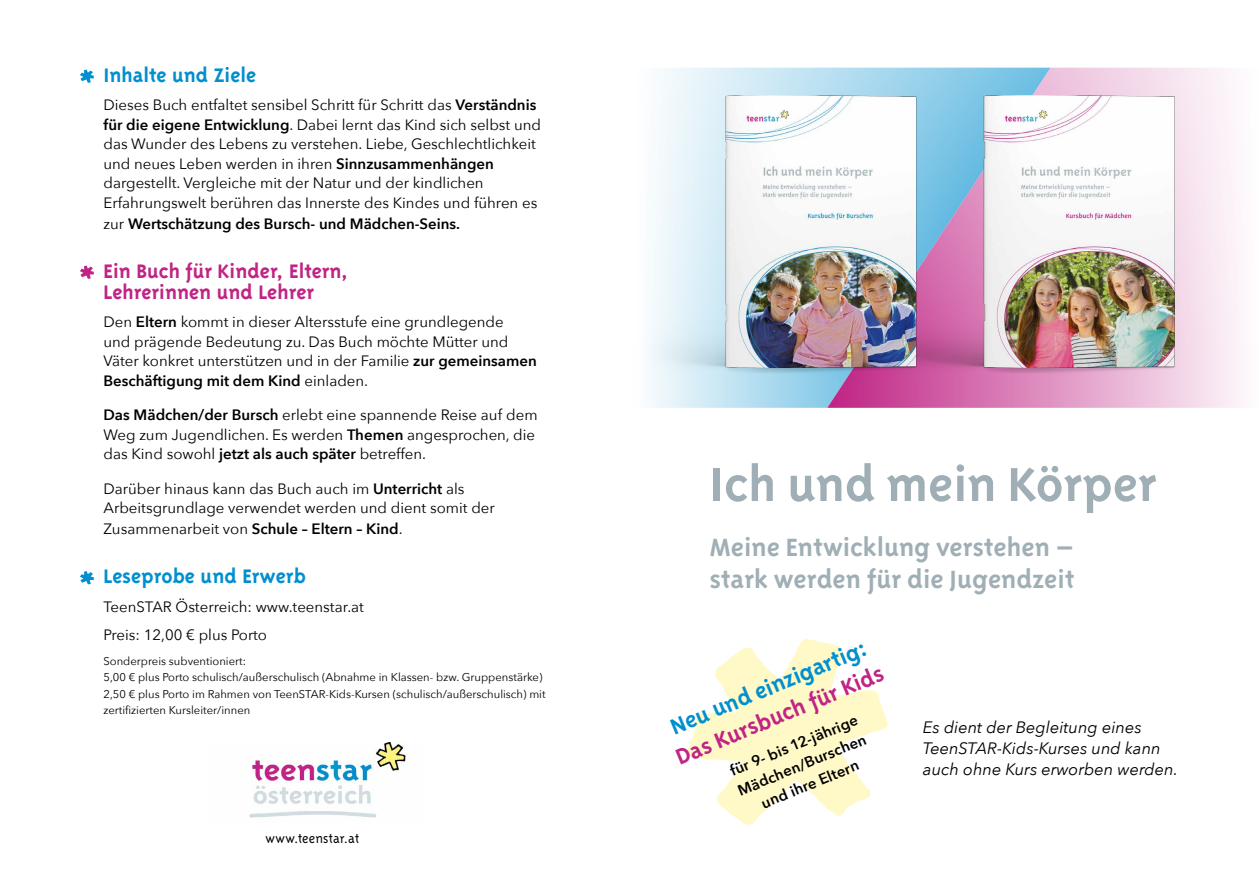
<style>
.page{position:relative;width:1259px;height:893px;background:#fff}
.page>*{position:absolute;margin:0;border:0;box-sizing:border-box;transform-origin:0 0}
.t1{font:700 54.75px "Triplex Sans OT";color:#a0afb5}
.t2{font:700 28.65px/32.5px "Triplex Sans OT";color:#a0afb5}
.t3{font:700 25.5px "Triplex Sans OT";color:#008fcf}
.t4{font:700 25.5px "Triplex Sans OT";color:#c02485}
.t5{font:700 22.5px/21px "Triplex";color:#c02485}
.t6{font:700 22.5px "Triplex";color:#008fcf}
.t7{font:italic 16.5px/21px "Avenir Next";color:#000}
.t8{font:15px/19.5px "Avenir Next";color:#000}
.t9{font:600 15px/21px "Avenir Next";color:#000;text-align:center}
.t10{font:300 15px "Triplex";letter-spacing:.005em;color:#000}
.t11{font:11.25px/16.5px "Avenir Next";color:#000}
.s1{font-weight:600}
.s2{font-weight:400}
</style>
<div class="page">
<svg style="left:688px;top:639px;width:200px;height:186px"></svg>
<img style="left:1118px;top:67px;width:125px;height:341px">
<img style="left:648px;top:67px;width:470px;height:341px">
<img style="left:249px;top:743px;width:157px;height:75px">
<svg style="left:80px;top:70px;width:14px;height:13px"></svg>
<svg style="left:80px;top:266px;width:14px;height:13px"></svg>
<svg style="left:80px;top:571px;width:14px;height:14px"></svg>
<h3 class="t6" style="left:103px;top:62px;width:154px">Inhalte und Ziele</h3>
<p class="t8" style="left:103px;top:95px;width:439px">Dieses Buch entfaltet sensibel Schritt für Schritt das <span class="s1">Verständnis für die eigene Entwicklung</span>. Dabei lernt das Kind sich selbst und das Wunder des Lebens zu verstehen. Liebe, Geschlechtlichkeit und neues Leben werden in ihren <span class="s1">Sinnzusammenhängen </span>dargestellt. Vergleiche mit der Natur und der kindlichen Erfahrungswelt berühren das Innerste des Kindes und führen es</p>
<p class="t9" style="left:103px;top:213px;width:358px"><span class="s2">zur</span> Wertschätzung des Bursch- und Mädchen-Seins.</p>
<h3 class="t5" style="left:103px;top:260px;width:246px">Ein Buch für Kinder, Eltern,<br>Lehrerinnen und Lehrer</h3>
<p class="t8" style="left:103px;top:312px;width:435px">Den <span class="s1">Eltern</span> kommt in dieser Altersstufe eine grundlegende<br>und prägende Bedeutung zu. Das Buch möchte Mütter und Väter konkret unterstützen und in der Familie <span class="s1">zur gemeinsamen Beschäftigung mit dem Kind</span> einladen.</p>
<p class="t8" style="left:103px;top:405px;width:435px"><span class="s1">Das Mädchen/der Bursch</span> erlebt eine spannende Reise auf dem<br>Weg zum Jugendlichen. Es werden <span class="s1">Themen</span> angesprochen, die das Kind sowohl <span class="s1">jetzt als auch später</span> betreffen.</p>
<p class="t8" style="left:103px;top:478px;width:393px">Darüber hinaus kann das Buch auch im <span class="s1">Unterricht</span> als<br>Arbeitsgrundlage verwendet werden und dient somit der</p>
<p class="t8" style="left:103px;top:519px;width:301px">Zusammenarbeit von <span class="s1">Schule – Eltern – Kind</span>.</p>
<h3 class="t6" style="left:103px;top:564px;width:204px">Leseprobe und Erwerb</h3>
<p class="t8" style="left:103px;top:592px;width:262px;line-height:28px">TeenSTAR Österreich: www.teenstar.at<br>Preis: 12,00 € plus Porto</p>
<p class="t11" style="left:103px;top:652px;width:444px">Sonderpreis subventioniert:<br>5,00 € plus Porto schulisch/außerschulisch (Abnahme in Klassen- bzw. Gruppenstärke)<br>2,50 € plus Porto im Rahmen von TeenSTAR-Kids-Kursen (schulisch/außerschulisch) mit zertifizierten Kursleiter/innen</p>
<p class="t10" style="left:265px;top:830px;width:95px">www.teenstar.at</p>
<h1 class="t1" style="left:710px;top:455px;width:448px">Ich und mein Körper</h1>
<h2 class="t2" style="left:710px;top:531px;width:366px">Meine Entwicklung verstehen – stark werden für die Jugendzeit</h2>
<h3 class="t3" style="left:666px;top:714px;width:211px;rotate:-22deg">Neu und einzigartig:</h3>
<h3 class="t4" style="left:671px;top:744px;width:224px;rotate:-22deg">Das Kursbuch für Kids</h3>
<p class="t9" style="left:726px;top:761px;width:139px;rotate:-22deg">für 9- bis 12-jährige<br>Mädchen/Burschen und ihre Eltern</p>
<p class="t7" style="left:923px;top:716px;width:256px">Es dient der Begleitung eines<br>TeenSTAR-Kids-Kurses und kann auch ohne Kurs erworben werden.</p>
</div>
